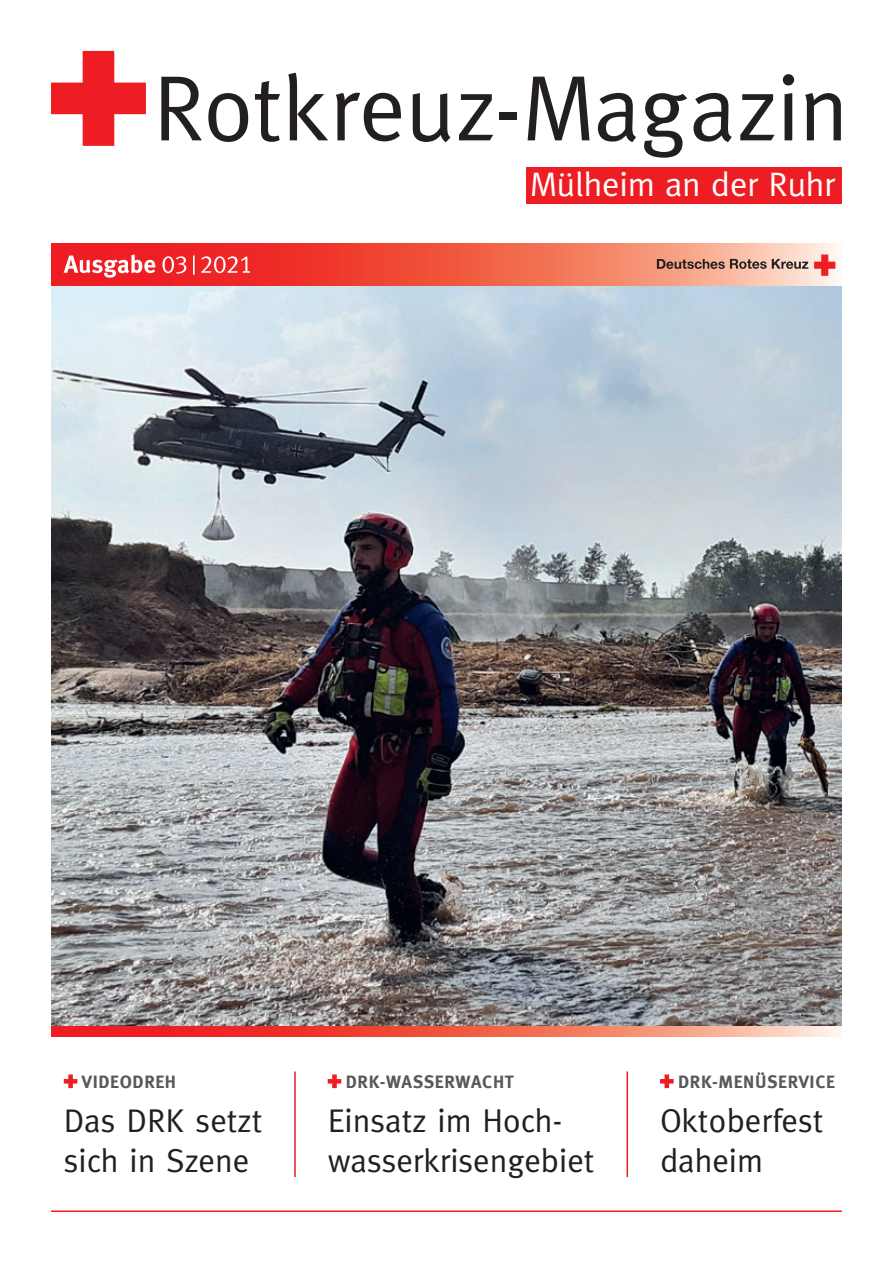
<style>
.page{position:relative;width:893px;height:1263px;background:#fff}
.page>*{position:absolute;margin:0;border:0;box-sizing:border-box;transform-origin:0 0}
.t1{font:92.85px "Meta";color:#231f20}
.t2{font:33.9px "Meta";letter-spacing:-.005em;color:#fff}
.t3{font:33px/39.6px "Meta";color:#231f20}
.t4{font:700 18px "Meta";letter-spacing:.035em;color:#57585a}
</style>
<div class="page">
<div style="left:526px;top:167px;width:316px;height:37px;background:#ee1d23"></div>
<svg style="left:51px;top:51px;width:95px;height:95px"></svg>
<img style="left:51px;top:285px;width:791px;height:741px">
<svg style="left:64px;top:1074px;width:13px;height:14px"></svg>
<hr style="left:294px;top:1071px;width:2px;height:106px;background:#ee1d23">
<hr style="left:627px;top:1071px;width:1px;height:106px;background:#ee1d23">
<svg style="left:51px;top:243px;width:785px;height:42px;background:#f26755"></svg>
<svg style="left:814px;top:255px;width:21px;height:21px"></svg>
<svg style="left:657px;top:259px;width:151px;height:10px;background:#a17c6f"></svg>
<hr style="left:51px;top:1210px;width:791px;height:2px;background:#ee1d23">
<svg style="left:51px;top:1026px;width:787px;height:10px;background:#f26354"></svg>
<svg style="left:64px;top:254px;width:186px;height:24px"></svg>
<svg style="left:328px;top:1074px;width:13px;height:14px"></svg>
<svg style="left:660px;top:1074px;width:14px;height:14px"></svg>
<h1 class="t1" style="left:153px;top:54px;width:697px">Rotkreuz-Magazin</h1>
<p class="t2" style="left:530px;top:165px;width:307px">Mülheim an der Ruhr</p>
<p class="t4" style="left:82px;top:1071px;width:96px">VIDEODREH</p>
<p class="t3" style="left:64px;top:1100px;width:200px">Das DRK setzt sich in Szene</p>
<p class="t4" style="left:346px;top:1071px;width:169px">DRK-WASSERWACHT</p>
<p class="t3" style="left:328px;top:1100px;width:268px">Einsatz im Hoch&shy;wasserkrisengebiet</p>
<p class="t4" style="left:678px;top:1071px;width:158px">DRK-MENÜSERVICE</p>
<p class="t3" style="left:660px;top:1100px;width:165px">Oktober fest daheim</p>
</div>
